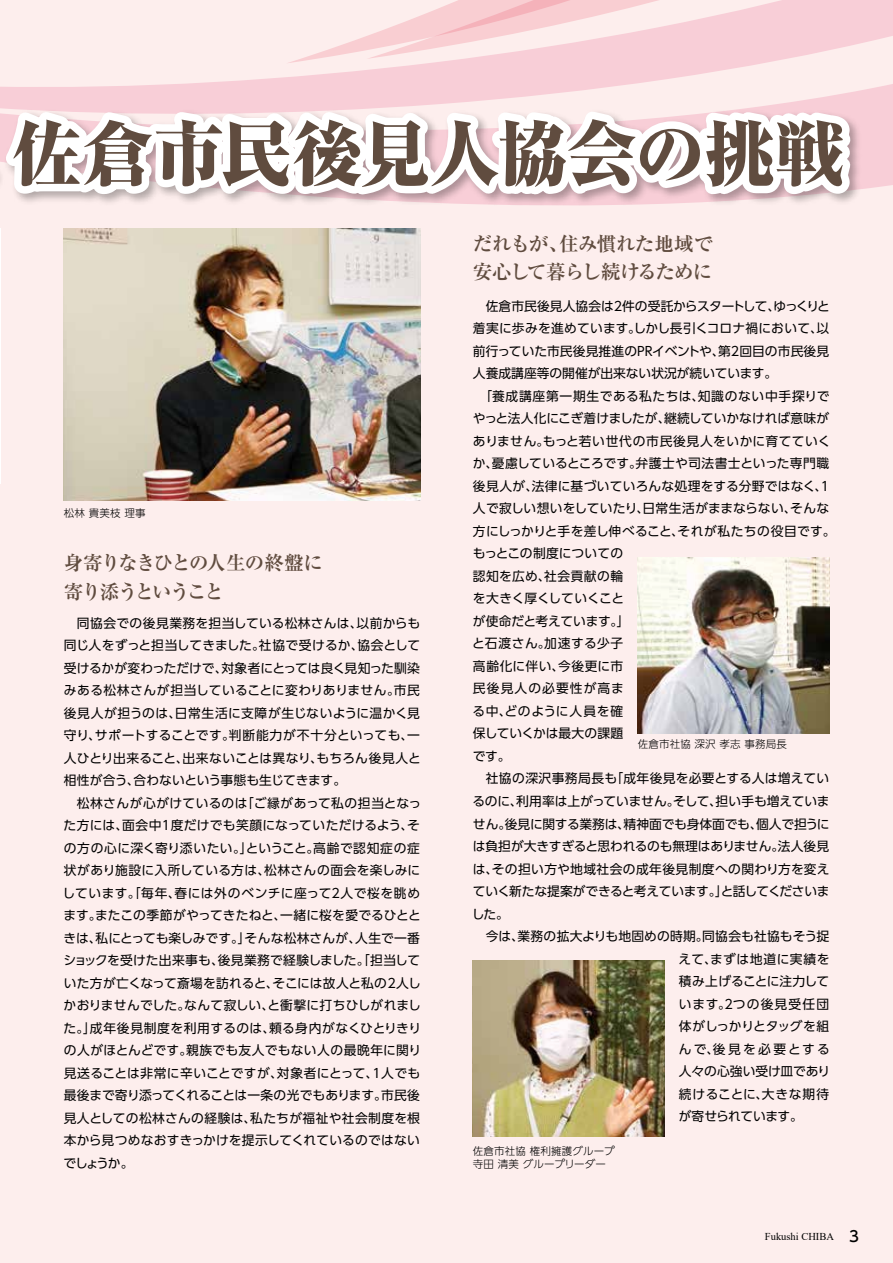
<style>
.page{position:relative;width:893px;height:1263px;background:#fdeeed}
.page>*{position:absolute;margin:0;border:0;box-sizing:border-box;transform-origin:0 0}
.t1{font:800 expanded 70.5px "Ryumin Pr 6 N";letter-spacing:-.025em;color:#604c3f}
.t2{font:700 19.5px/28.5px "Ryumin Pr 6 N";letter-spacing:-.03em;color:#604c3f}
.t3{font:700 19.5px/28.5px "Ryumin Pr 6 N";letter-spacing:-.08em;color:#604c3f}
.t4{font:12.75px/22.5px "UD Shin Go Pr 6 N";letter-spacing:.01em;color:#000}
.t5{font:12.75px "UD Shin Go Pr 6 N";letter-spacing:.04em;color:#000}
.t6{font:12.75px "UD Shin Go Pr 6 N";letter-spacing:-.01em;color:#000}
.t7{font:12.75px "UD Shin Go Pr 6 N";letter-spacing:.03em;color:#000}
.t8{font:12.75px "UD Shin Go Pr 6 N";letter-spacing:-.015em;color:#000}
.t9{font:12.75px "UD Shin Go Pr 6 N";letter-spacing:-.025em;color:#000}
.t10{font:12.75px "UD Shin Go Pr 6 N";letter-spacing:.06em;color:#000}
.t11{font:12.75px "UD Shin Go Pr 6 N";letter-spacing:.045em;color:#000}
.t12{font:12.75px "UD Shin Go Pr 6 N";letter-spacing:.055em;color:#000}
.t13{font:12.75px "UD Shin Go Pr 6 N";letter-spacing:.09em;color:#000}
.t14{font:12.75px "UD Shin Go Pr 6 N";letter-spacing:.05em;color:#000}
.t15{font:12.75px "UD Shin Go Pr 6 N";letter-spacing:.085em;color:#000}
.t16{font:12.75px "UD Shin Go Pr 6 N";letter-spacing:.175em;color:#000}
.t17{font:12.75px "UD Shin Go Pr 6 N";letter-spacing:-.04em;color:#000}
.t18{font:300 10.5px/13.5px "UD Shin Go Pr 6 N";letter-spacing:.015em;color:#000}
.t19{font:10.5px "Times New Roman";color:#000}
.s1{font-family:"UD Shin Go Pr 6 N";font-weight:500;font-size:15px}
</style>
<div class="page">
<img style="left:64px;top:229px;width:356px;height:271px">
<img style="left:638px;top:557px;width:191px;height:176px">
<img style="left:473px;top:960px;width:191px;height:177px">
<svg style="left:0;top:0;width:893px;height:229px"></svg>
<svg style="left:752px;top:92px;width:109px;height:587px"></svg>
<h1 class="t1" style="left:11px;top:98px;width:835px">佐倉市民後見人協会の挑戦</h1>
<p class="t18" style="left:64px;top:506px;width:83px">松林 貴美枝 理事</p>
<h2 class="t3" style="left:64px;top:548px;width:261px">身寄りなきひとの人生の終盤に寄り添うということ</h2>
<p class="t4" style="left:63px;top:611px;width:360px">　同協会での後見業務を担当している松林さんは、以前からも同じ人をずっと担当してきました。社協で受けるか、協会として受けるかが変わっただけで、対象者にとっては良く見知った馴染みある松林さんが担当していることに変わりありません。市民後見人が担うのは、日常生活に支障が生じないように温かく見守り、サポートすることです。判断能力が不十分といっても、一人ひとり出来ること、出来ないことは異なり、もちろん後見人と相性が合う、合わないという事態も生じてきます。<br>　松林さんが心がけているのは「ご縁があって私の担当となった方には、面会中1度だけでも笑顔になっていただけるよう、その方の心に深く寄り添いたい。」ということ。高齢で認知症の症状があり施設に入所している方は、松林さんの面会を楽しみにしています。「毎年、春には外のベンチに座って2人で桜を眺めます。またこの季節がやってきたねと、一緒に桜を愛でるひとときは、私にとっても楽しみです。」そんな松林さんが、人生で一番ショックを受けた出来事も、後見業務で経験しました。「担当していた方が亡くなって斎場を訪れると、そこには故人と私の2人しかおりませんでした。なんて寂しい、と衝撃に打ちひしがれました。」成年後見制度を利用するのは、頼る身内がなくひとりきりの人がほとんどです。親族でも友人でもない人の最晩年に関り見送ることは非常に辛いことですが、対象者にとって、1人でも最後まで寄り添ってくれることは一条の光でもあります。市民後見人としての松林さんの経験は、私たちが福祉や社会制度を根本から見つめなおすきっかけを提示してくれているのではないでしょうか。</p>
<h2 class="t2" style="left:473px;top:228px;width:242px">だれもが、住み慣れた地域で安心して暮らし続けるために</h2>
<p class="t6" style="left:473px;top:296px;width:359px">　佐倉市民後見人協会は2件の受託からスタートして、ゆっくりと</p>
<p class="t4" style="left:473px;top:317px;width:358px">着実に歩みを進めています。しかし長引くコロナ禍において、以</p>
<p class="t4" style="left:473px;top:339px;width:358px">前行っていた市民後見推進のPRイベントや、第2回目の市民後見</p>
<p class="t4" style="left:473px;top:362px;width:306px">人養成講座等の開催が出来ない状況が続いています。</p>
<p class="t10" style="left:473px;top:386px;width:358px">　「養成講座第一期生である私たちは、知識のない中手探りで</p>
<p class="t4" style="left:473px;top:407px;width:358px">やっと法人化にこぎ着けましたが、継続していかなければ意味が</p>
<p class="t5" style="left:473px;top:431px;width:359px">ありません。もっと若い世代の市民後見人をいかに育てていく</p>
<p class="t4" style="left:473px;top:452px;width:358px">か、憂慮しているところです。弁護士や司法書士といった専門職</p>
<p class="t4" style="left:473px;top:474px;width:358px">後見人が、法律に基づいていろんな処理をする分野ではなく、1</p>
<p class="t4" style="left:473px;top:497px;width:358px">人で寂しい想いをしていたり、日常生活がままならない、そんな</p>
<p class="t4" style="left:473px;top:519px;width:364px">方にしっかりと手を差し伸べること、それが私たちの役目です。</p>
<p class="t4" style="left:473px;top:542px;width:152px">もっとこの制度についての</p>
<p class="t5" style="left:473px;top:566px;width:152px">認知を広め、社会貢献の輪</p>
<p class="t4" style="left:473px;top:587px;width:153px">を大きく厚くしていくこと</p>
<p class="t8" style="left:473px;top:611px;width:158px">が使命だと考えています。」</p>
<p class="t5" style="left:472px;top:633px;width:153px">と石渡さん。加速する少子</p>
<p class="t11" style="left:473px;top:656px;width:152px">高齢化に伴い、今後更に市</p>
<p class="t15" style="left:473px;top:678px;width:152px">民後見人の必要性が高ま</p>
<p class="t12" style="left:473px;top:701px;width:152px">る中、どのように人員を確</p>
<p class="t4" style="left:473px;top:722px;width:152px">保していくかは最大の課題</p>
<p class="t4" style="left:473px;top:744px;width:39px">です。</p>
<p class="t7" style="left:473px;top:768px;width:358px">　社協の深沢事務局長も「成年後見を必要とする人は増えてい</p>
<p class="t4" style="left:473px;top:789px;width:359px">るのに、利用率は上がっていません。そして、担い手も増えていま</p>
<p class="t8" style="left:473px;top:813px;width:358px">せん。後見に関する業務は、精神面でも身体面でも、個人で担うに</p>
<p class="t6" style="left:473px;top:836px;width:358px">は負担が大きすぎると思われるのも無理はありません。法人後見</p>
<p class="t7" style="left:473px;top:858px;width:358px">は、その担い方や地域社会の成年後見制度への関わり方を変え</p>
<p class="t9" style="left:473px;top:881px;width:358px">ていく新たな提案ができると考えています。」と話してくださいま</p>
<p class="t4" style="left:472px;top:902px;width:39px">した。</p>
<p class="t4" style="left:473px;top:924px;width:358px">　今は、業務の拡大よりも地固めの時期。同協会も社協もそう捉</p>
<p class="t5" style="left:679px;top:948px;width:152px">えて、まずは地道に実績を</p>
<p class="t4" style="left:679px;top:969px;width:152px">積み上げることに注力して</p>
<p class="t13" style="left:679px;top:993px;width:152px">います。2つの後見受任団</p>
<p class="t9" style="left:679px;top:1016px;width:152px">体がしっかりとタッグを組</p>
<p class="t16" style="left:679px;top:1038px;width:152px">んで、後見を必要とする</p>
<p class="t4" style="left:679px;top:1059px;width:153px">人々の心強い受け皿であり</p>
<p class="t14" style="left:679px;top:1083px;width:152px">続けることに、大きな期待</p>
<p class="t17" style="left:679px;top:1106px;width:125px">が寄せられています。</p>
<p class="t18" style="left:638px;top:737px;width:151px">佐倉市社協 深沢 孝志 事務局長</p>
<p class="t18" style="left:473px;top:1143px;width:143px">佐倉市社協 権利擁護グループ寺田 清美 グループリーダー</p>
<p class="t19" style="left:765px;top:1229px;width:96px">Fukushi CHIBA<span class="s1">　3</span></p>
</div>
